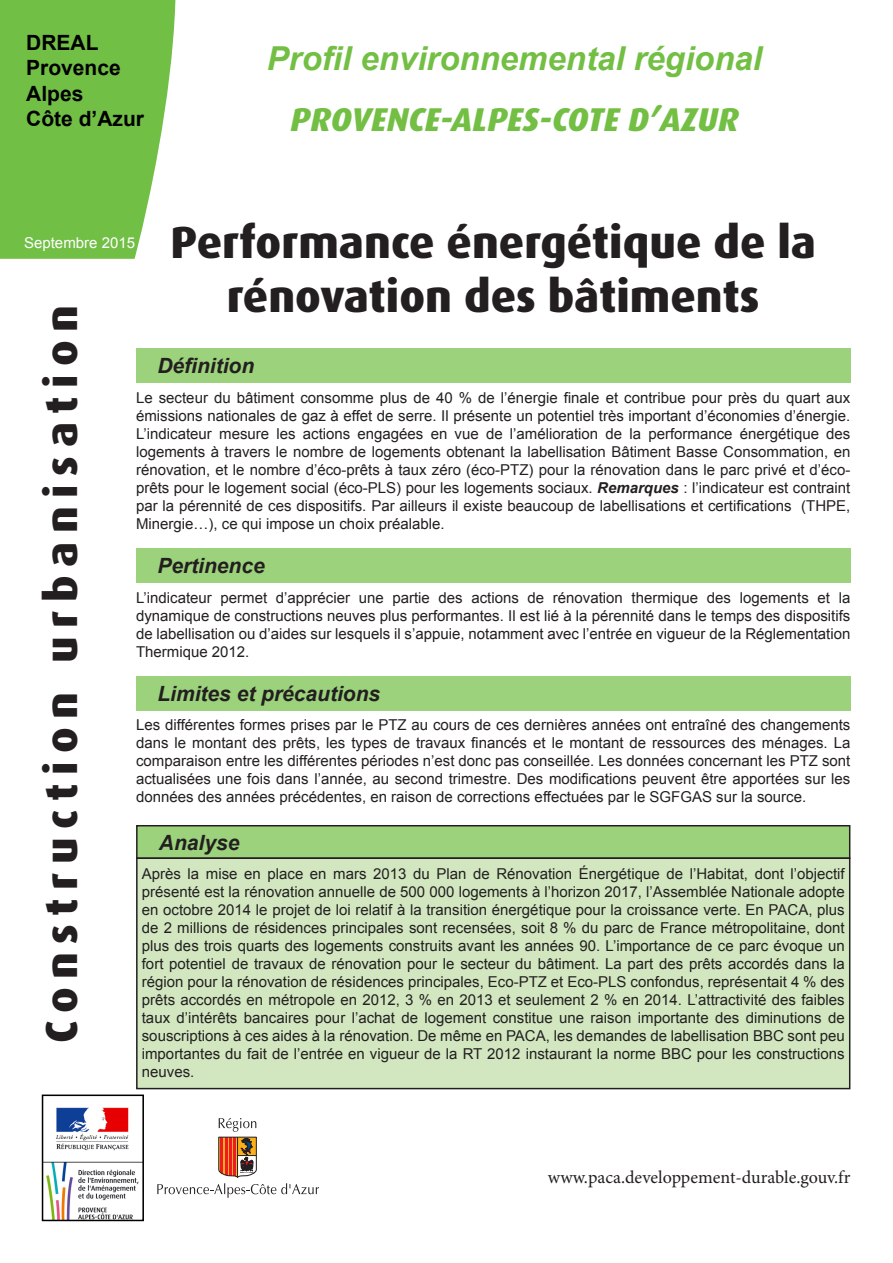
<style>
.page{position:relative;width:893px;height:1263px;background:#fff}
.page>*{position:absolute;margin:0;border:0;box-sizing:border-box;transform-origin:0 0}
.t1{font:800 45px/54px "Dax OT";color:#231f20;text-align:center}
.t2{font:800 45px "Dax OT";letter-spacing:.19em;color:#231f20}
.t3{font:italic 700 33px "Arial";color:#72bf44}
.t4{font:italic 800 33px "Dax OT";color:#72bf44}
.t5{font:italic 700 21px "Arial";color:#231f20}
.t6{font:700 21px "Arial";color:#000}
.t7{font:18px "Minion Pro";color:#231f20}
.t8{font:15px/18px "Arial";color:#231f20;text-align:justify}
.t9{font:15px "Arial";color:#fff}
.s1{font-weight:700;font-style:italic}
</style>
<div class="page">
<svg style="left:157px;top:1118px;width:162px;height:80px"></svg>
<div style="left:136px;top:349px;width:714px;height:34px;background:#9cd27c"></div>
<div style="left:136px;top:676px;width:714px;height:34px;background:#9cd27c"></div>
<div style="left:137px;top:826px;width:713px;height:32px;background:#9cd27c"></div>
<div style="left:136px;top:825px;width:714px;height:34px;border:2px solid #231f20"></div>
<svg style="left:0;top:0;width:176px;height:259px;background:#7ac350"></svg>
<div style="left:136px;top:549px;width:714px;height:34px;background:#9cd27c"></div>
<div style="left:137px;top:858px;width:713px;height:230px;background:#d2e7c0"></div>
<div style="left:136px;top:857px;width:714px;height:232px;border:2px solid #231f20"></div>
<img style="left:45px;top:1107px;width:96px;height:111px">
<div style="left:42px;top:1094px;width:102px;height:127px;border:2px solid #000"></div>
<p class="t6" style="left:26px;top:29px;width:74px">DREAL</p>
<p class="t6" style="left:26px;top:54px;width:96px">Provence</p>
<p class="t6" style="left:26px;top:79px;width:59px">Alpes</p>
<p class="t6" style="left:26px;top:104px;width:119px">Côte d’Azur</p>
<p class="t3" style="left:267px;top:36px;width:497px">Profil environnemental régional</p>
<p class="t4" style="left:291px;top:101px;width:449px">PROVENCE-ALPES-COTE D’AZUR</p>
<p class="t1" style="left:170px;top:216px;width:647px">Performance énergétique de la rénovation des bâtiments</p>
<p class="t9" style="left:24px;top:233px;width:112px">Septembre 2015</p>
<p class="t2" style="left:36px;top:1043px;width:740px;rotate:-90deg">Construction urbanisation</p>
<p class="t5" style="left:157px;top:352px;width:98px">Définition</p>
<p class="t8" style="left:136px;top:389px;width:716px">Le secteur du bâtiment consomme plus de 40 % de l’énergie finale et contribue pour près du quart aux émissions nationales de gaz à effet de serre. Il présente un potentiel très important d’économies d’énergie.<br>L’indicateur mesure les actions engagées en vue de l’amélioration de la performance énergétique des logements à travers le nombre de logements obtenant la labellisation Bâtiment Basse Consommation, en rénovation, et le nombre d’éco-prêts à taux zéro (éco-PTZ) pour la rénovation dans le parc privé et d’éco&shy;prêts pour le logement social (éco-PLS) pour les logements sociaux. <span class="s1">Remarques</span> : l’indicateur est contraint par la pérennité de ces dispositifs. Par ailleurs il existe beaucoup de labellisations et certifications (THPE, Minergie…), ce qui impose un choix préalable.</p>
<p class="t5" style="left:157px;top:552px;width:109px">Pertinence</p>
<p class="t8" style="left:136px;top:589px;width:716px">L’indicateur permet d’apprécier une partie des actions de rénovation thermique des logements et la dynamique de constructions neuves plus performantes. Il est lié à la pérennité dans le temps des dispositifs de labellisation ou d’aides sur lesquels il s’appuie, notamment avec l’entrée en vigueur de la Réglementation Thermique 2012.</p>
<p class="t5" style="left:157px;top:679px;width:224px">Limites et précautions</p>
<p class="t8" style="left:136px;top:716px;width:716px">Les différentes formes prises par le PTZ au cours de ces dernières années ont entraîné des changements dans le montant des prêts, les types de travaux financés et le montant de ressources des ménages. La comparaison entre les différentes périodes n’est donc pas conseillée. Les données concernant les PTZ sont actualisées une fois dans l’année, au second trimestre. Des modifications peuvent être apportées sur les données des années précédentes, en raison de corrections effectuées par le SGFGAS sur la source.</p>
<p class="t5" style="left:159px;top:828px;width:82px">Analyse</p>
<p class="t8" style="left:142px;top:865px;width:704px">Après la mise en place en mars 2013 du Plan de Rénovation Énergétique de l’Habitat, dont l’objectif présenté est la rénovation annuelle de 500 000 logements à l’horizon 2017, l’Assemblée Nationale adopte en octobre 2014 le projet de loi relatif à la transition énergétique pour la croissance verte. En PACA, plus de 2 millions de résidences principales sont recensées, soit 8 % du parc de France métropolitaine, dont plus des trois quarts des logements construits avant les années 90. L’importance de ce parc évoque un fort potentiel de travaux de rénovation pour le secteur du bâtiment. La part des prêts accordés dans la région pour la rénovation de résidences principales, Eco-PTZ et Eco-PLS confondus, représentait 4 % des prêts accordés en métropole en 2012, 3 % en 2013 et seulement 2 % en 2014. L’attractivité des faibles taux d’intérêts bancaires pour l’achat de logement constitue une raison importante des diminutions de souscriptions à ces aides à la rénovation. De même en PACA, les demandes de labellisation BBC sont peu importantes du fait de l’entrée en vigueur de la RT 2012 instaurant la norme BBC pour les constructions neuves.</p>
<p class="t7" style="left:548px;top:1165px;width:304px">www.paca.developpement-durable.gouv.fr</p>
</div>
